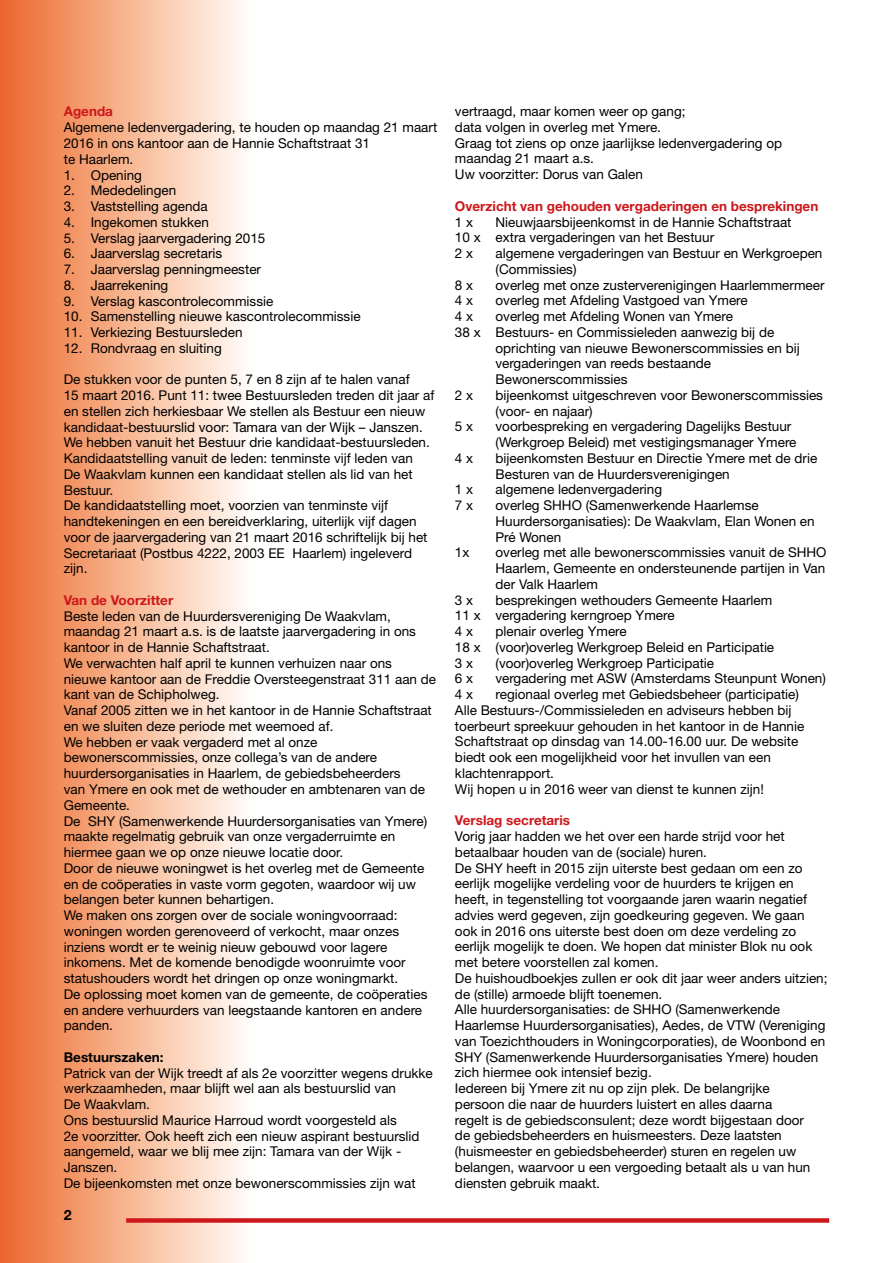
<style>
.page{position:relative;width:893px;height:1263px;background:#fff}
.page>*{position:absolute;margin:0;border:0;box-sizing:border-box;transform-origin:0 0}
.t1{font:700 14.25px "Helvetica Neue LT Std";color:#000}
.t2{font:13.5px/15.8px "Helvetica Neue LT Std";color:#000}
.t3{font:700 13.5px "Helvetica Neue LT Std";color:#cd171a}
.t4{font:700 13.5px "Helvetica Neue LT Std";color:#000}
</style>
<div class="page">
<div style="left:0;top:0;width:255px;height:1263px;background:linear-gradient(to right,#ed682a,#fffffc)"></div>
<div style="left:126px;top:1218px;width:703px;height:5px;background:#cd171a"></div>
<p class="t3" style="left:64px;top:103px;width:51px">Agenda</p>
<p class="t2" style="left:64px;top:119px;width:375px">Algemene ledenvergadering, te houden op maandag 21 maart<br>2016 in ons kantoor aan de Hannie Schaftstraat 31<br>te Haarlem.</p>
<p class="t2" style="left:64px;top:167px;width:80px">1. Opening</p>
<p class="t2" style="left:64px;top:182px;width:114px">2. Mededelingen</p>
<p class="t2" style="left:64px;top:198px;width:146px">3. Vaststelling agenda</p>
<p class="t2" style="left:64px;top:214px;width:147px">4. Ingekomen stukken</p>
<p class="t2" style="left:64px;top:230px;width:203px">5. Verslag jaarvergadering 2015</p>
<p class="t2" style="left:64px;top:245px;width:160px">6. Jaarverslag secretaris</p>
<p class="t2" style="left:64px;top:261px;width:199px">7. Jaarverslag penningmeester</p>
<p class="t2" style="left:64px;top:277px;width:106px">8. Jaarrekening</p>
<p class="t2" style="left:64px;top:293px;width:211px">9. Verslag kascontrolecommissie</p>
<p class="t2" style="left:64px;top:308px;width:298px">10. Samenstelling nieuwe kascontrolecommissie</p>
<p class="t2" style="left:64px;top:324px;width:180px">11. Verkiezing Bestuursleden</p>
<p class="t2" style="left:64px;top:340px;width:160px">12. Rondvraag en sluiting</p>
<p class="t2" style="left:64px;top:371px;width:372px">De stukken voor de punten 5, 7 en 8 zijn af te halen vanaf<br>15 maart 2016. Punt 11: twee Bestuursleden treden dit jaar af en stellen zich herkiesbaar We stellen als Bestuur een nieuw kandidaat-bestuurslid voor: Tamara van der Wijk – Janszen.<br>We hebben vanuit het Bestuur drie kandidaat-bestuursleden.<br>Kandidaatstelling vanuit de leden: tenminste vijf leden van<br>De Waakvlam kunnen een kandidaat stellen als lid van het Bestuur.<br>De kandidaatstelling moet, voorzien van tenminste vijf handtekeningen en een bereidverklaring, uiterlijk vijf dagen voor de jaarvergadering van 21 maart 2016 schriftelijk bij het Secretariaat (Postbus 4222, 2003 EE Haarlem) ingeleverd zijn.</p>
<p class="t3" style="left:64px;top:592px;width:111px">Van de Voorzitter</p>
<p class="t2" style="left:64px;top:608px;width:374px">Beste leden van de Huurdersvereniging De Waakvlam, maandag 21 maart a.s. is de laatste jaarvergadering in ons kantoor in de Hannie Schaftstraat.<br>We verwachten half april te kunnen verhuizen naar ons nieuwe kantoor aan de Freddie Oversteegenstraat 311 aan de kant van de Schipholweg.<br>Vanaf 2005 zitten we in het kantoor in de Hannie Schaftstraat en we sluiten deze periode met weemoed af.<br>We hebben er vaak vergaderd met al onze bewonerscommissies, onze collega’s van de andere huurdersorganisaties in Haarlem, de gebiedsbeheerders<br>van Ymere en ook met de wethouder en ambtenaren van de Gemeente.<br>De SHY (Samenwerkende Huurdersorganisaties van Ymere) maakte regelmatig gebruik van onze vergaderruimte en hiermee gaan we op onze nieuwe locatie door.<br>Door de nieuwe woningwet is het overleg met de Gemeente en de coöperaties in vaste vorm gegoten, waardoor wij uw belangen beter kunnen behartigen.<br>We maken ons zorgen over de sociale woningvoorraad: woningen worden gerenoveerd of verkocht, maar onzes inziens wordt er te weinig nieuw gebouwd voor lagere inkomens. Met de komende benodigde woonruimte voor statushouders wordt het dringen op onze woningmarkt.<br>De oplossing moet komen van de gemeente, de coöperaties en andere verhuurders van leegstaande kantoren en andere panden.</p>
<p class="t4" style="left:64px;top:1049px;width:101px">Bestuurszaken:</p>
<p class="t2" style="left:64px;top:1065px;width:371px">Patrick van der Wijk treedt af als 2e voorzitter wegens drukke werkzaamheden, maar blijft wel aan als bestuurslid van<br>De Waakvlam.<br>Ons bestuurslid Maurice Harroud wordt voorgesteld als<br>2e voorzitter. Ook heeft zich een nieuw aspirant bestuurslid aangemeld, waar we blij mee zijn: Tamara van der Wijk - Janszen.<br>De bijeenkomsten met onze bewonerscommissies zijn wat</p>
<p class="t1" style="left:64px;top:1206px;width:9px">2</p>
<p class="t2" style="left:455px;top:103px;width:329px">vertraagd, maar komen weer op gang;<br>data volgen in overleg met Ymere.<br>Graag tot ziens op onze jaarlijkse ledenvergadering op maandag 21 maart a.s.<br>Uw voorzitter: Dorus van Galen</p>
<p class="t3" style="left:455px;top:198px;width:365px">Overzicht van gehouden vergaderingen en besprekingen</p>
<p class="t2" style="left:455px;top:214px;width:20px">1 x</p>
<p class="t2" style="left:455px;top:214px;width:338px;text-indent:40px">Nieuwjaarsbijeenkomst in de Hannie Schaftstraat<br>10 x extra vergaderingen van het Bestuur<br>2 x</p>
<p class="t2" style="left:495px;top:245px;width:328px">algemene vergaderingen van Bestuur en Werkgroepen (Commissies)</p>
<p class="t2" style="left:455px;top:277px;width:20px">8 x</p>
<p class="t2" style="left:495px;top:277px;width:331px">overleg met onze zusterverenigingen Haarlemmermeer</p>
<p class="t2" style="left:455px;top:292px;width:20px">4 x</p>
<p class="t2" style="left:495px;top:292px;width:254px">overleg met Afdeling Vastgoed van Ymere</p>
<p class="t2" style="left:455px;top:308px;width:20px">4 x</p>
<p class="t2" style="left:495px;top:308px;width:239px">overleg met Afdeling Wonen van Ymere</p>
<p class="t2" style="left:455px;top:324px;width:321px">38 x Bestuurs- en Commissieleden aanwezig bij de</p>
<p class="t2" style="left:495px;top:340px;width:306px">oprichting van nieuwe Bewonerscommissies en bij</p>
<p class="t2" style="left:495px;top:355px;width:217px">vergaderingen van reeds bestaande</p>
<p class="t2" style="left:495px;top:371px;width:134px">Bewonerscommissies</p>
<p class="t2" style="left:455px;top:387px;width:20px">2 x</p>
<p class="t2" style="left:495px;top:387px;width:329px">bijeenkomst uitgeschreven voor Bewonerscommissies (voor- en najaar)</p>
<p class="t2" style="left:455px;top:418px;width:20px">5 x</p>
<p class="t2" style="left:495px;top:418px;width:303px">voorbespreking en vergadering Dagelijks Bestuur (Werkgroep Beleid) met vestigingsmanager Ymere</p>
<p class="t2" style="left:455px;top:450px;width:20px">4 x</p>
<p class="t2" style="left:495px;top:450px;width:323px">bijeenkomsten Bestuur en Directie Ymere met de drie<br>Besturen van de Huurdersverenigingen</p>
<p class="t2" style="left:455px;top:481px;width:20px">1 x</p>
<p class="t2" style="left:495px;top:481px;width:168px">algemene ledenvergadering</p>
<p class="t2" style="left:455px;top:497px;width:20px">7 x</p>
<p class="t2" style="left:495px;top:497px;width:321px">overleg SHHO (Samenwerkende Haarlemse<br>Huurdersorganisaties): De Waakvlam, Elan Wonen en<br>Pré Wonen</p>
<p class="t2" style="left:455px;top:544px;width:16px">1x</p>
<p class="t2" style="left:495px;top:544px;width:333px;text-align:justify">overleg met alle bewonerscommissies vanuit de SHHO Haarlem, Gemeente en ondersteunende partijen in Van der Valk Haarlem</p>
<p class="t2" style="left:455px;top:592px;width:20px">3 x</p>
<p class="t2" style="left:455px;top:592px;width:319px;text-indent:40px">besprekingen wethouders Gemeente Haarlem<br>11 x vergadering kerngroep Ymere<br>4 x</p>
<p class="t2" style="left:455px;top:623px;width:321px;text-indent:40px">plenair overleg Ymere<br>18 x (voor)overleg Werkgroep Beleid en Participatie<br>3 x</p>
<p class="t2" style="left:495px;top:655px;width:220px">(voor)overleg Werkgroep Participatie</p>
<p class="t2" style="left:455px;top:670px;width:20px">6 x</p>
<p class="t2" style="left:495px;top:670px;width:332px">vergadering met ASW (Amsterdams Steunpunt Wonen)</p>
<p class="t2" style="left:455px;top:686px;width:20px">4 x</p>
<p class="t2" style="left:455px;top:686px;width:351px;text-indent:40px">regionaal overleg met Gebiedsbeheer (participatie)<br>Alle Bestuurs-/Commissieleden en adviseurs hebben bij toerbeurt spreekuur gehouden in het kantoor in de Hannie Schaftstraat op dinsdag van 14.00-16.00 uur. De website biedt ook een mogelijkheid voor het invullen van een klachtenrapport.<br>Wij hopen u in 2016 weer van dienst te kunnen zijn!</p>
<p class="t3" style="left:455px;top:812px;width:117px">Verslag secretaris</p>
<p class="t2" style="left:455px;top:828px;width:374px">Vorig jaar hadden we het over een harde strijd voor het betaalbaar houden van de (sociale) huren.<br>De SHY heeft in 2015 zijn uiterste best gedaan om een zo eerlijk mogelijke verdeling voor de huurders te krijgen en heeft, in tegenstelling tot voorgaande jaren waarin negatief advies werd gegeven, zijn goedkeuring gegeven. We gaan ook in 2016 ons uiterste best doen om deze verdeling zo eerlijk mogelijk te doen. We hopen dat minister Blok nu ook met betere voorstellen zal komen.<br>De huishoudboekjes zullen er ook dit jaar weer anders uitzien; de (stille) armoede blijft toenemen.<br>Alle huurdersorganisaties: de SHHO (Samenwerkende Haarlemse Huurdersorganisaties), Aedes, de VTW (Vereniging van Toezichthouders in Woningcorporaties), de Woonbond en SHY (Samenwerkende Huurdersorganisaties Ymere) houden zich hiermee ook intensief bezig.<br>Iedereen bij Ymere zit nu op zijn plek. De belangrijke<br>persoon die naar de huurders luistert en alles daarna<br>regelt is de gebiedsconsulent; deze wordt bijgestaan door<br>de gebiedsbeheerders en huismeesters. Deze laatsten (huismeester en gebiedsbeheerder) sturen en regelen uw belangen, waarvoor u een vergoeding betaalt als u van hun diensten gebruik maakt.</p>
</div>
